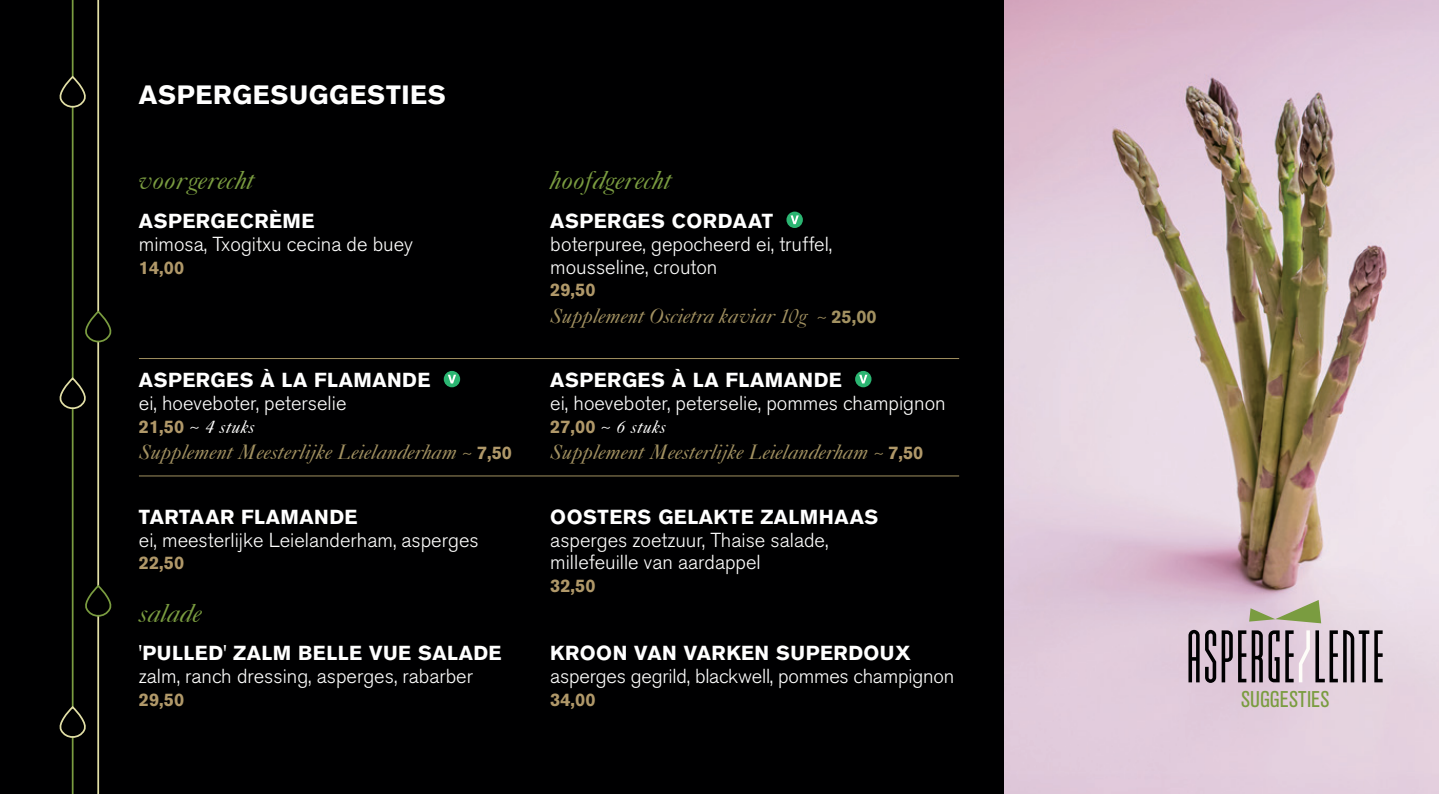
<style>
.page{position:relative;width:1439px;height:794px;background:#000001}
.page>*{position:absolute;margin:0;border:0;box-sizing:border-box;transform-origin:0 0}
.t1{font:74.2px "Modula OT Tall";letter-spacing:.02em;color:#000001}
.t2{font:26.25px "Caslon 540 ITALIC";color:#7a9c40}
.t3{font:700 26.25px "Akzidenz Grotesk BQ";letter-spacing:.025em;color:#fff}
.t4{font:condensed 22.57px "Akzidenz Grotesk BE";letter-spacing:.005em;color:#7a9c40}
.t5{font:21px "Caslon 540 ITALIC";color:#a29161}
.t6{font:300 20.12px/22.8px "Akzidenz Grotesk BE";color:#fff}
.t7{font:700 20.12px "Akzidenz Grotesk BQ";letter-spacing:.025em;color:#fff}
.t8{font:18.2px "Caslon 540 ITALIC";letter-spacing:.025em;color:#fff}
.t9{font:700 18.03px "Akzidenz Grotesk BE";color:#b09869}
.s1{font-family:"Akzidenz Grotesk BE";font-weight:700;font-size:18.03px;color:#b09869}
.s2{font-size:18.03px}
.s3{font-family:"Akzidenz Grotesk BE";font-weight:700;font-size:18.03px}
.s4{color:#fefdf9}
</style>
<div class="page">
<svg style="left:444px;top:371px;width:16px;height:16px"></svg>
<svg style="left:448px;top:375px;width:8px;height:8px"></svg>
<svg style="left:786px;top:212px;width:17px;height:16px"></svg>
<svg style="left:790px;top:215px;width:9px;height:9px"></svg>
<svg style="left:855px;top:371px;width:16px;height:16px"></svg>
<svg style="left:859px;top:375px;width:8px;height:8px"></svg>
<img style="left:1005px;top:0;width:434px;height:794px">
<hr style="left:72px;top:0;width:2px;height:794px;background:#7a9c40">
<hr style="left:97px;top:0;width:2px;height:794px;background:#e2dfa6">
<svg style="left:59px;top:74px;width:27px;height:37px"></svg>
<svg style="left:59px;top:376px;width:27px;height:37px"></svg>
<svg style="left:59px;top:704px;width:27px;height:37px"></svg>
<svg style="left:85px;top:309px;width:27px;height:37px"></svg>
<svg style="left:85px;top:583px;width:27px;height:37px"></svg>
<hr style="left:139px;top:358px;width:820px;height:1px;background:#a29161">
<hr style="left:139px;top:475px;width:820px;height:1px;background:#a29161">
<svg style="left:1249px;top:600px;width:72px;height:23px;background:#b4b698"></svg>
<h2 class="t3" style="left:139px;top:80px;width:308px">ASPERGESUGGESTIES</h2>
<h2 class="t2" style="left:139px;top:164px;width:116px">voorgerecht</h2>
<p class="t7" style="left:139px;top:209px;width:177px">ASPERGECRÈME</p>
<p class="t6" style="left:139px;top:233px;width:276px">mimosa, Txogitxu cecina de buey</p>
<p class="t9" style="left:139px;top:257px;width:47px">14,00</p>
<p class="t7" style="left:139px;top:369px;width:293px">ASPERGES À LA FLAMANDE</p>
<p class="t6" style="left:139px;top:392px;width:209px">ei, hoeveboter, peterselie</p>
<p class="t8" style="left:139px;top:415px;width:117px"><span class="s1">21,50</span> ~ 4 stuks</p>
<p class="t5" style="left:139px;top:439px;width:375px">Supplement Meesterlijke Leielanderham <span class="s2">~</span> <span class="s1">7,50</span></p>
<p class="t7" style="left:139px;top:505px;width:220px">TARTAAR FLAMANDE</p>
<p class="t6" style="left:139px;top:529px;width:341px">ei, meesterlijke Leielanderham, asperges</p>
<p class="t9" style="left:139px;top:552px;width:47px">22,50</p>
<h2 class="t2" style="left:139px;top:597px;width:64px">salade</h2>
<p class="t7" style="left:139px;top:642px;width:364px">'PULLED' ZALM BELLE VUE SALADE</p>
<p class="t6" style="left:139px;top:665px;width:336px">zalm, ranch dressing, asperges, rabarber</p>
<p class="t9" style="left:139px;top:689px;width:47px">29,50</p>
<h2 class="t2" style="left:550px;top:164px;width:122px">hoofdgerecht</h2>
<p class="t7" style="left:550px;top:209px;width:224px">ASPERGES CORDAAT</p>
<p class="t6" style="left:550px;top:233px;width:283px">boterpuree, gepocheerd ei, truffel, mousseline, crouton</p>
<p class="t9" style="left:550px;top:279px;width:47px">29,50</p>
<p class="t5" style="left:550px;top:302px;width:328px">Supplement Oscietra kaviar 10g <span class="s2">~</span> <span class="s3">25,00</span></p>
<p class="t7" style="left:550px;top:369px;width:293px">ASPERGES À LA FLAMANDE</p>
<p class="t6" style="left:550px;top:392px;width:397px">ei, hoeveboter, peterselie, pommes champignon</p>
<p class="t8" style="left:550px;top:415px;width:117px"><span class="s1">27,00</span> ~ 6 stuks</p>
<p class="t5" style="left:550px;top:439px;width:375px">Supplement Meesterlijke Leielanderham <span class="s2">~</span> <span class="s1">7,50</span></p>
<p class="t7" style="left:550px;top:505px;width:330px">OOSTERS GELAKTE ZALMHAAS</p>
<p class="t6" style="left:550px;top:529px;width:280px">asperges zoetzuur, Thaise salade, millefeuille van aardappel</p>
<p class="t9" style="left:550px;top:575px;width:47px">32,50</p>
<p class="t7" style="left:550px;top:642px;width:362px">KROON VAN VARKEN SUPERDOUX</p>
<p class="t6" style="left:550px;top:665px;width:405px">asperges gegrild, blackwell, pommes champignon</p>
<p class="t9" style="left:550px;top:689px;width:47px">34,00</p>
<h1 class="t1" style="left:1186px;top:619px;width:199px">ASPERGE<span class="s4">/</span>LENTE</h1>
<p class="t4" style="left:1241px;top:687px;width:90px">SUGGESTIES</p>
</div>
